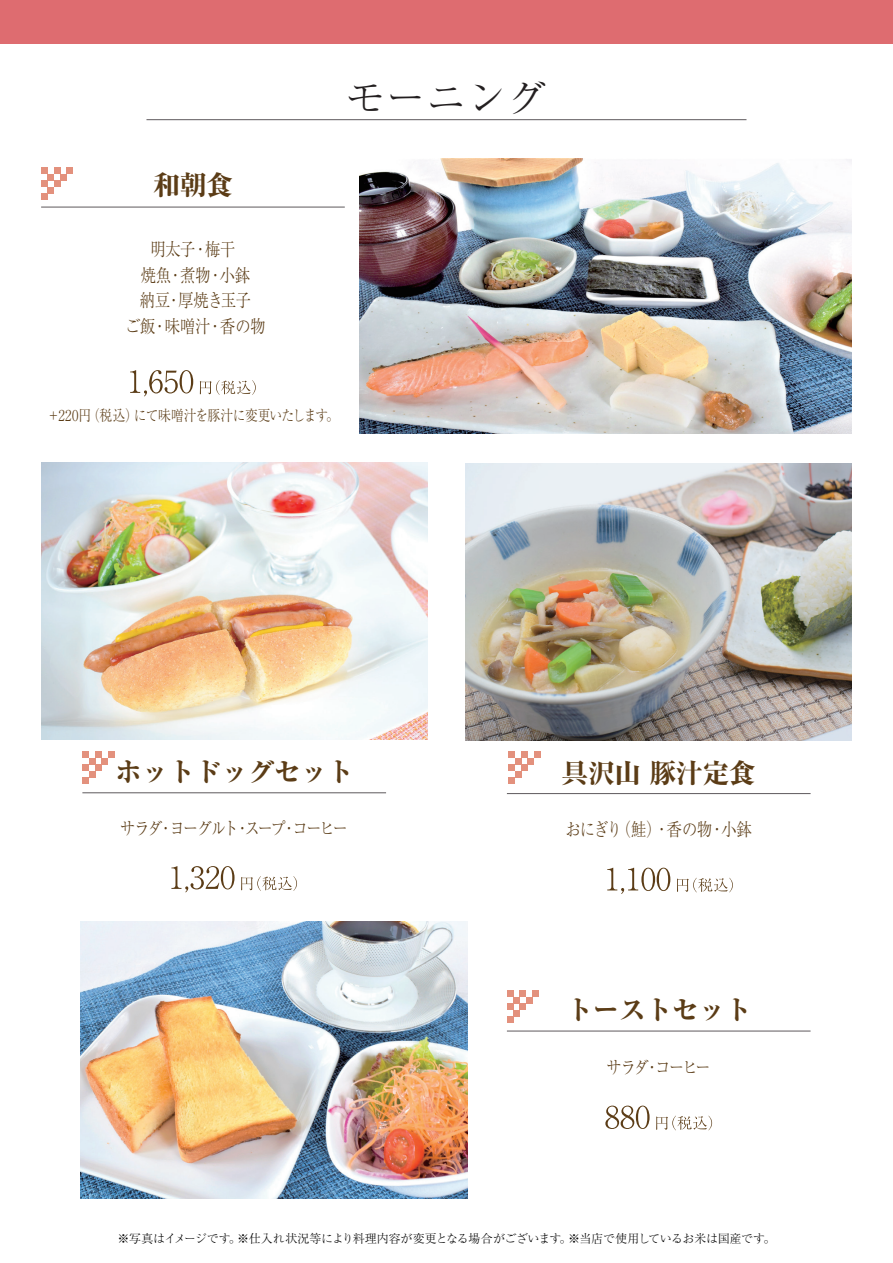
<style>
.page{position:relative;width:893px;height:1263px;background:#fff}
.page>*{position:absolute;margin:0;border:0;box-sizing:border-box;transform-origin:0 0}
.t1{font:300 40.5px "Ryumin Pro";color:#231f20}
.t2{font:800 27px "Ryumin Pro";letter-spacing:-.02em;color:#5b3c16}
.t3{font:300 18px/25.5px "Ryumin Pro";letter-spacing:-.02em;color:#5b3c16;text-align:center;scale:.85 1}
.t4{font:300 18px "Ryumin Pro";letter-spacing:-.13em;color:#5b3c16;scale:.85 1}
.t5{font:300 18px "Ryumin Pro";letter-spacing:-.04em;color:#5b3c16;scale:.85 1}
.t6{font:300 18px "Ryumin Pro";letter-spacing:-.065em;color:#5b3c16;scale:.85 1}
.t7{font:300 15px "Ryumin Pro";letter-spacing:-.035em;color:#5b3c16;scale:.85 1}
.t8{font:300 12px "Ryumin Pro";letter-spacing:-.025em;color:#030303}
</style>
<div class="page">
<img style="left:360px;top:159px;width:492px;height:274px">
<img style="left:41px;top:463px;width:386px;height:276px">
<svg style="left:171px;top:866px;width:64px;height:26px"></svg>
<svg style="left:241px;top:876px;width:56px;height:15px"></svg>
<hr style="left:82px;top:792px;width:304px;height:1px;background:#5e595c">
<div style="left:82px;top:752px;width:7px;height:6px;background:#e3917d"></div>
<div style="left:82px;top:764px;width:7px;height:7px;background:#e3917d"></div>
<div style="left:82px;top:777px;width:7px;height:7px;background:#e3917d"></div>
<div style="left:95px;top:752px;width:7px;height:6px;background:#e3917d"></div>
<div style="left:95px;top:764px;width:7px;height:7px;background:#e3917d"></div>
<svg style="left:108px;top:752px;width:6px;height:6px"></svg>
<div style="left:89px;top:758px;width:6px;height:7px;background:#e3917d"></div>
<div style="left:101px;top:758px;width:7px;height:7px;background:#e3917d"></div>
<svg style="left:89px;top:771px;width:6px;height:6px"></svg>
<svg style="left:130px;top:370px;width:63px;height:26px"></svg>
<svg style="left:200px;top:380px;width:56px;height:15px"></svg>
<hr style="left:41px;top:207px;width:304px;height:1px;background:#5e595c">
<div style="left:41px;top:167px;width:7px;height:7px;background:#e3917d"></div>
<div style="left:41px;top:180px;width:7px;height:7px;background:#e3917d"></div>
<div style="left:41px;top:193px;width:7px;height:7px;background:#e3917d"></div>
<div style="left:54px;top:167px;width:6px;height:7px;background:#e3917d"></div>
<div style="left:54px;top:180px;width:6px;height:7px;background:#e3917d"></div>
<div style="left:67px;top:167px;width:6px;height:7px;background:#e3917d"></div>
<div style="left:47px;top:174px;width:7px;height:6px;background:#e3917d"></div>
<div style="left:60px;top:174px;width:7px;height:6px;background:#e3917d"></div>
<div style="left:47px;top:187px;width:7px;height:6px;background:#e3917d"></div>
<img style="left:466px;top:463px;width:386px;height:277px">
<hr style="left:507px;top:793px;width:304px;height:1px;background:#5e595c">
<svg style="left:607px;top:868px;width:63px;height:26px"></svg>
<svg style="left:677px;top:878px;width:56px;height:14px"></svg>
<svg style="left:509px;top:752px;width:6px;height:6px"></svg>
<div style="left:509px;top:764px;width:6px;height:7px;background:#e3917d"></div>
<div style="left:509px;top:777px;width:6px;height:7px;background:#e3917d"></div>
<div style="left:521px;top:752px;width:7px;height:6px;background:#e3917d"></div>
<div style="left:521px;top:764px;width:7px;height:7px;background:#e3917d"></div>
<svg style="left:534px;top:752px;width:6px;height:6px"></svg>
<div style="left:515px;top:758px;width:6px;height:7px;background:#e3917d"></div>
<div style="left:528px;top:758px;width:6px;height:7px;background:#e3917d"></div>
<svg style="left:515px;top:771px;width:6px;height:6px"></svg>
<img style="left:81px;top:922px;width:386px;height:277px">
<svg style="left:605px;top:1105px;width:45px;height:24px"></svg>
<svg style="left:656px;top:1116px;width:56px;height:14px"></svg>
<hr style="left:507px;top:1031px;width:304px;height:1px;background:#5e595c">
<div style="left:507px;top:990px;width:6px;height:7px;background:#e3917d"></div>
<div style="left:507px;top:1003px;width:6px;height:7px;background:#e3917d"></div>
<div style="left:507px;top:1016px;width:6px;height:7px;background:#e3917d"></div>
<div style="left:520px;top:990px;width:6px;height:7px;background:#e3917d"></div>
<div style="left:520px;top:1003px;width:6px;height:7px;background:#e3917d"></div>
<div style="left:532px;top:990px;width:7px;height:7px;background:#e3917d"></div>
<div style="left:513px;top:997px;width:7px;height:6px;background:#e3917d"></div>
<svg style="left:526px;top:997px;width:6px;height:6px"></svg>
<div style="left:513px;top:1010px;width:7px;height:6px;background:#e3917d"></div>
<hr style="left:146px;top:119px;width:600px;height:1px;background:#5e595c">
<div style="left:0;top:0;width:893px;height:44px;background:#de6c70"></div>
<h2 class="t2" style="left:153px;top:164px;width:81px">和朝食</h2>
<h3 class="t3" style="left:125px;top:235px;width:167px">明太子・梅干<br>焼魚・煮物・小鉢<br>納豆・厚焼き玉子<br>ご飯・味噌汁・香の物</h3>
<h1 class="t1" style="left:345px;top:66px;width:204px">モーニング</h1>
<p class="t7" style="left:47px;top:403px;width:345px">＋220円（税込）にて味噌汁を豚汁に変更いたします。</p>
<h2 class="t2" style="left:115px;top:750px;width:240px">ホットドッグセット</h2>
<h3 class="t4" style="left:120px;top:814px;width:270px">サラダ・ヨーグルト・スープ・コーヒー</h3>
<h2 class="t2" style="left:562px;top:751px;width:196px">具沢山 豚汁定食</h2>
<h3 class="t5" style="left:565px;top:815px;width:221px">おにぎり（鮭）・香の物・小鉢</h3>
<h2 class="t2" style="left:566px;top:989px;width:187px">トーストセット</h2>
<h3 class="t6" style="left:606px;top:1053px;width:124px">サラダ・コーヒー</h3>
<p class="t8" style="left:118px;top:1228px;width:659px">※写真はイメージです。※仕入れ状況等により料理内容が変更となる場合がございます。※当店で使用しているお米は国産です。</p>
</div>
